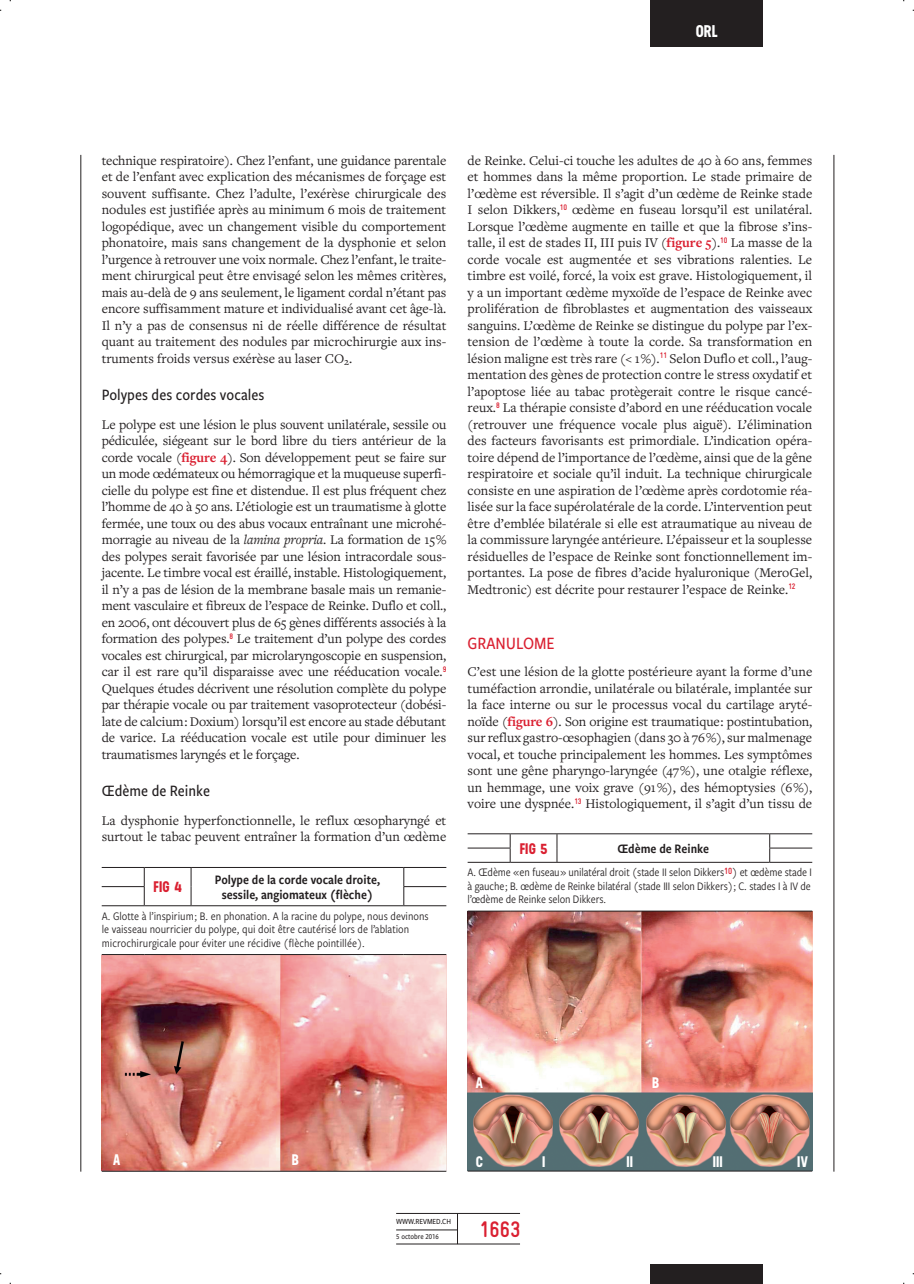
<style>
.page{position:relative;width:914px;height:1284px;background:#fff}
.page>*{position:absolute;margin:0;border:0;box-sizing:border-box;transform-origin:0 0}
.t1{font:700 22.5px "Gravur Condensed Pro";color:#da2031}
.t2{font:500 18px "Freight Sans Cnd Pro";color:#da2031}
.t3{font:700 16.95px "Neusa";color:#fff}
.t4{font:500 16.5px "Freight Sans Cnd Pro";color:#231f20}
.t5{font:700 15.3px "Neusa";color:#fff}
.t6{font:700 15.3px "Neusa";letter-spacing:.01em;color:#da2031}
.t7{font:13.8px/16.5px "Freight Text Pro";color:#231f20;text-align:justify}
.t8{font:13.5px/15px "Freight Sans Cnd Pro Semi";color:#231f20;text-align:center}
.t9{font:12px/13.5px "Freight Sans Cnd Pro";color:#231f20;text-align:justify}
.t10{font:500 8.1px "Freight Sans Cnd Pro";color:#231f20}
.t11{font:500 7.8px "Freight Sans Cnd Pro";color:#231f20}
.s1{font-weight:700;color:#da2031}
.s2{font-style:italic}
</style>
<div class="page">
<div style="left:650px;top:1263px;width:113px;height:20px;background:#231f20"></div>
<div style="left:650px;top:0;width:113px;height:47px;background:#231f20"></div>
<hr style="left:396px;top:1212px;width:124px;height:1px;background:#231f20">
<hr style="left:396px;top:1243px;width:124px;height:1px;background:#231f20">
<hr style="left:396px;top:1229px;width:61px;height:1px;background:#231f20">
<hr style="left:457px;top:1213px;width:1px;height:30px;background:#231f20">
<hr style="left:80px;top:155px;width:1px;height:1016px;background:#231f20">
<hr style="left:833px;top:155px;width:1px;height:1016px;background:#231f20">
<img style="left:102px;top:955px;width:344px;height:215px">
<hr style="left:102px;top:1170px;width:344px;height:1px;background:#231f20">
<img style="left:467px;top:911px;width:345px;height:259px">
<hr style="left:467px;top:1170px;width:345px;height:1px;background:#231f20">
<svg style="left:467px;top:834px;width:345px;height:28px"></svg>
<hr style="left:467px;top:833px;width:43px;height:1px;background:#231f20">
<hr style="left:467px;top:910px;width:43px;height:1px;background:#231f20">
<hr style="left:510px;top:910px;width:47px;height:1px;background:#231f20">
<hr style="left:557px;top:910px;width:212px;height:1px;background:#231f20">
<hr style="left:769px;top:910px;width:43px;height:1px;background:#231f20">
<hr style="left:510px;top:833px;width:47px;height:1px;background:#231f20">
<hr style="left:557px;top:833px;width:212px;height:1px;background:#231f20">
<hr style="left:769px;top:833px;width:43px;height:1px;background:#231f20">
<hr style="left:102px;top:905px;width:42px;height:1px;background:#231f20">
<hr style="left:144px;top:905px;width:47px;height:1px;background:#231f20">
<hr style="left:191px;top:905px;width:213px;height:1px;background:#231f20">
<hr style="left:404px;top:905px;width:42px;height:1px;background:#231f20">
<svg style="left:102px;top:868px;width:344px;height:37px"></svg>
<hr style="left:102px;top:867px;width:42px;height:1px;background:#231f20">
<hr style="left:102px;top:954px;width:42px;height:1px;background:#231f20">
<hr style="left:144px;top:954px;width:47px;height:1px;background:#231f20">
<hr style="left:191px;top:954px;width:213px;height:1px;background:#231f20">
<hr style="left:404px;top:954px;width:42px;height:1px;background:#231f20">
<hr style="left:144px;top:867px;width:47px;height:1px;background:#231f20">
<hr style="left:191px;top:867px;width:213px;height:1px;background:#231f20">
<hr style="left:404px;top:867px;width:42px;height:1px;background:#231f20">
<p class="t3" style="left:695px;top:19px;width:24px">ORL</p>
<p class="t7" style="left:102px;top:151px;width:346px">technique respiratoire). Chez l’enfant, une guidance parentale et de l’enfant avec explication des mécanismes de forçage est souvent suffisante. Chez l’adulte, l’exérèse chirurgicale des nodules est justifiée après au minimum 6 mois de traitement logopédique, avec un changement visible du comportement phonatoire, mais sans changement de la dysphonie et selon l’urgence à retrouver une voix normale. Chez l’enfant, le traite&shy;ment chirurgical peut être envisagé selon les mêmes critères, mais au-delà de 9 ans seulement, le ligament cordal n’étant pas encore suffisamment mature et individualisé avant cet âge-là.<br>Il n’y a pas de consensus ni de réelle différence de résultat quant au traitement des nodules par microchirurgie aux ins&shy;truments froids versus exérèse au laser CO<sub>2</sub>.</p>
<p class="t4" style="left:102px;top:384px;width:164px">Polypes des cordes vocales</p>
<p class="t7" style="left:102px;top:415px;width:346px">Le polype est une lésion le plus souvent unilatérale, sessile ou pédiculée, siégeant sur le bord libre du tiers antérieur de la corde vocale (<span class="s1">figure 4</span>). Son développement peut se faire sur un mode œdémateux ou hémorragique et la muqueuse superfi&shy;cielle du polype est fine et distendue. Il est plus fréquent chez l’homme de 40 à 50 ans. L’étiologie est un traumatisme à glotte fermée, une toux ou des abus vocaux entraînant une microhé&shy;morragie au niveau de la <span class="s2">lamina propria</span>. La formation de 15 % des polypes serait favorisée par une lésion intracordale sous&shy;jacente. Le timbre vocal est éraillé, instable. Histologiquement, il n’y a pas de lésion de la membrane basale mais un remanie&shy;ment vasculaire et fibreux de l’espace de Reinke. Duflo et coll., en 2006, ont découvert plus de 65 gènes différents associés à la formation des polypes.<sup>8</sup> Le traitement d’un polype des cordes vocales est chirurgical, par microlaryngoscopie en suspension, car il est rare qu’il disparaisse avec une rééducation vocale.<sup>9<br></sup>Quelques études décrivent une résolution complète du polype par thérapie vocale ou par traitement vasoprotecteur (dobési&shy;late de calcium : Doxium) lorsqu’il est encore au stade débutant de varice. La rééducation vocale est utile pour diminuer les traumatismes laryngés et le forçage.</p>
<p class="t4" style="left:102px;top:780px;width:110px">Œdème de Reinke</p>
<p class="t7" style="left:102px;top:811px;width:346px">La dysphonie hyperfonctionnelle, le reflux œsopharyngé et surtout le tabac peuvent entraîner la formation d’un œdème</p>
<p class="t6" style="left:153px;top:876px;width:30px">fig 4</p>
<p class="t8" style="left:215px;top:871px;width:167px">Polype de la corde vocale droite, sessile, angiomateux (flèche)</p>
<p class="t9" style="left:102px;top:908px;width:328px;text-align:left">A. Glotte à l’inspirium ; B. en phonation. A la racine du polype, nous devinons le vaisseau nourricier du polype, qui doit être cautérisé lors de l’ablation microchirurgicale pour éviter une récidive (flèche pointillée).</p>
<p class="t7" style="left:467px;top:151px;width:346px">de Reinke. Celui-ci touche les adultes de 40 à 60 ans, femmes et hommes dans la même proportion. Le stade primaire de l’œdème est réversible. Il s’agit d’un œdème de Reinke stade I selon Dikkers,<sup>10</sup> œdème en fuseau lorsqu’il est unilatéral.<br>Lorsque l’œdème augmente en taille et que la fibrose s’ins&shy;talle, il est de stades II, III puis IV (<span class="s1">figure 5</span>).<sup>10</sup> La masse de la corde vocale est augmentée et ses vibrations ralenties. Le timbre est voilé, forcé, la voix est grave. Histologiquement, il y a un important œdème myxoïde de l’espace de Reinke avec prolifération de fibroblastes et augmentation des vaisseaux sanguins. L’œdème de Reinke se distingue du polype par l’ex&shy;tension de l’œdème à toute la corde. Sa transformation en lésion maligne est très rare (&lt; 1 %).<sup>11</sup> Selon Duflo et coll., l’aug&shy;mentation des gènes de protection contre le stress oxydatif et l’apoptose liée au tabac protègerait contre le risque cancé&shy;reux.<sup>8</sup> La thérapie consiste d’abord en une rééducation vocale (retrouver une fréquence vocale plus aiguë). L’élimination des facteurs favorisants est primordiale. L’indication opéra&shy;toire dépend de l’importance de l’œdème, ainsi que de la gêne respiratoire et sociale qu’il induit. La technique chirurgicale consiste en une aspiration de l’œdème après cordotomie réa&shy;lisée sur la face supérolatérale de la corde. L’intervention peut être d’emblée bilatérale si elle est atraumatique au niveau de la commissure laryngée antérieure. L’épaisseur et la souplesse résiduelles de l’espace de Reinke sont fonctionnellement im&shy;portantes. La pose de fibres d’acide hyaluronique (MeroGel, Medtronic) est décrite pour restaurer l’espace de Reinke.<sup>12</sup></p>
<h2 class="t2" style="left:467px;top:631px;width:89px">GRANULOME</h2>
<p class="t7" style="left:467px;top:663px;width:346px">C’est une lésion de la glotte postérieure ayant la forme d’une tuméfaction arrondie, unilatérale ou bilatérale, implantée sur la face interne ou sur le processus vocal du cartilage aryté&shy;noïde (<span class="s1">figure 6</span>). Son origine est traumatique : postintubation, sur reflux gastro-œsophagien (dans 30 à 76 %), sur malmenage vocal, et touche principalement les hommes. Les symptômes sont une gêne pharyngo-laryngée (47 %), une otalgie réflexe, un hemmage, une voix grave (91 %), des hémoptysies (6 %), voire une dyspnée.<sup>13</sup> Histologiquement, il s’agit d’un tissu de</p>
<p class="t6" style="left:519px;top:837px;width:29px">fig 5</p>
<p class="t8" style="left:617px;top:840px;width:93px">Œdème de Reinke</p>
<p class="t9" style="left:467px;top:865px;width:346px">A. Œdème « en fuseau » unilatéral droit (stade II selon Dikkers<sup>10</sup>) et œdème stade I à gauche ; B. œdème de Reinke bilatéral (stade III selon Dikkers) ; C. stades I à IV de l’œdème de Reinke selon Dikkers.</p>
<p class="t5" style="left:113px;top:1148px;width:9px">A</p>
<p class="t5" style="left:292px;top:1148px;width:8px">B</p>
<p class="t5" style="left:475px;top:1071px;width:9px">A</p>
<p class="t5" style="left:652px;top:1071px;width:8px">B</p>
<p class="t10" style="left:396px;top:1216px;width:56px">www.revmed.ch</p>
<p class="t11" style="left:396px;top:1231px;width:44px">5 octobre 2016</p>
<p class="t5" style="left:476px;top:1150px;width:9px">C</p>
<p class="t5" style="left:542px;top:1150px;width:4px">I</p>
<p class="t5" style="left:626px;top:1150px;width:4px">II</p>
<p class="t5" style="left:712px;top:1150px;width:4px">III</p>
<p class="t5" style="left:797px;top:1150px;width:13px">IV</p>
<h1 class="t1" style="left:479px;top:1216px;width:42px">1663</h1>
</div>
